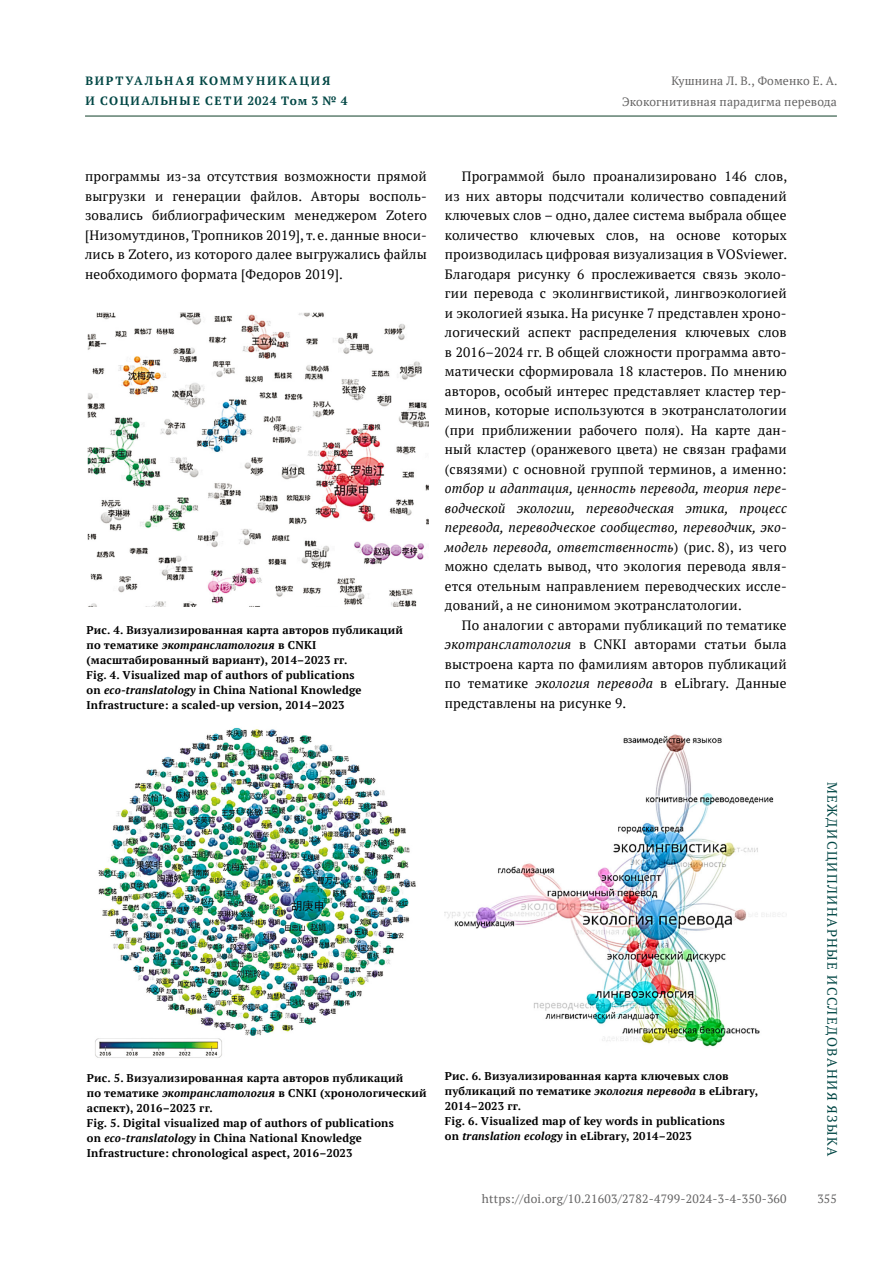
<style>
.page{position:relative;width:893px;height:1263px;background:#fff}
.page>*{position:absolute;margin:0;border:0;box-sizing:border-box;transform-origin:0 0}
.t1{font:13.5px/19.5px "PT Serif";letter-spacing:.015em;color:#000;text-align:justify}
.t2{font:italic 13.5px/19.5px "PT Serif";letter-spacing:.015em;color:#000;text-align:justify}
.t3{font:13.5px "PT Serif";letter-spacing:.11em;color:#004644}
.t4{font:12px/20.5px "PT Serif";letter-spacing:.01em;color:#646363;text-align:right}
.t5{font:700 12px/19.5px "PT Serif";letter-spacing:.15em;color:#004644}
.t6{font:700 11.25px/15px "PT Serif";letter-spacing:.015em;color:#000}
.s1{font-style:normal}
.s2{font-style:italic}
</style>
<div class="page">
<hr style="left:85px;top:116px;width:752px;height:1px;background:#0f3f28">
<img style="left:87px;top:313px;width:341px;height:293px">
<img style="left:95px;top:727px;width:321px;height:331px">
<img style="left:445px;top:734px;width:342px;height:313px">
<p class="t5" style="left:86px;top:71px;width:263px">ВИРТУАЛЬНАЯ КОММУНИКАЦИЯ<br>И СОЦИАЛЬНЫЕ СЕТИ 2024 Том 3 № 4</p>
<p class="t4" style="left:622px;top:70px;width:217px">Кушнина Л. В., Фоменко Е. А.<br>Экокогнитивная парадигма перевода</p>
<p class="t1" style="left:85px;top:166px;width:343px">программы из-за отсутствия возможности прямой выгрузки и генерации файлов. Авторы восполь&shy;зовались библиографическим менеджером Zotero [Низомутдинов, Тропников 2019], т.е. данные вноси&shy;лись в Zotero, из которого далее выгружались файлы необходимого формата [Федоров 2019].</p>
<p class="t1" style="left:445px;top:166px;width:344px;text-align:left;text-indent:17px">Программой было проанализировано 146 слов, из них авторы подсчитали количество совпадений ключевых слов – одно, далее система выбрала общее количество ключевых слов, на основе которых произ водилась цифровая визуализация в VOSviewer.<br>Благодаря рисунку 6 прослеживается связь эколо&shy;гии перевода с эколингвистикой, лингвоэкологией и экологией языка. На рисунке 7 представлен хроно&shy;логический аспект распределения ключевых слов в 2016–2024 гг. В общей сложности программа авто&shy;матически сформировала 18 кластеров. По мнению авторов, особый интерес представляет кластер тер&shy;минов, которые используются в экотранслатологии (при приближении рабочего поля). На карте дан&shy;ный кластер (оранжевого цвета) не связан графами (связями) с основной группой терминов, а именно:</p>
<p class="t2" style="left:445px;top:479px;width:344px">отбор и адаптация, ценность перевода, теория пере&shy;водческой экологии, переводческая этика, процесс перевода, переводческое сообщество, переводчик, эко&shy;модель перевода, ответственность<span class="s1">) (рис. 8), из чего можно сделать вывод, что экология перевода явля&shy;ется отельным направлением переводческих иссле&shy;дований, а не синонимом экотранслатологии.</span></p>
<p class="t1" style="left:445px;top:615px;width:343px;text-indent:17px">По аналогии с авторами публикаций по тематике <span class="s2">экотранслатология</span> в CNKI авторами статьи была выстроена карта по фамилиям авторов публикаций по тематике <span class="s2">экология перевода</span> в eLibrary. Данные представлены на рисунке 9.</p>
<p class="t6" style="left:87px;top:622px;width:318px">Рис. 4. Визуализированная карта авторов публикаций по тематике <span class="s2">экотранслатология</span> в CNKI (масштабированный вариант), 2014–2023 гг.<br>Fig. 4. Visualized map of authors of publications<br>on <span class="s2">eco-translatology</span> in China National Knowledge Infrastructure: a scaled-up version, 2014–2023</p>
<p class="t6" style="left:87px;top:1070px;width:341px">Рис. 5. Визуализированная карта авторов публикаций<br>по тематике <span class="s2">экотранслатология</span> в CNKI (хронологический аспект), 2016–2023 гг.<br>Fig. 5. Digital visualized map of authors of publications<br>on <span class="s2">eco-translatology</span> in China National Knowledge Infrastructure: chronological aspect, 2016–2023</p>
<p class="t6" style="left:445px;top:1068px;width:315px">Рис. 6. Визуализированная карта ключевых слов публикаций по тематике <span class="s2">экология перевода</span> в eLibrary, 2014–2023 гг.<br>Fig. 6. Visualized map of key words in publications<br>on <span class="s2">translation ecology</span> in eLibrary, 2014–2023</p>
<p class="t4" style="left:482px;top:1189px;width:306px">https://doi.org/10.21603/2782-4799-2024-3-4-350-360</p>
<p class="t3" style="left:841px;top:781px;width:376px;rotate:90deg">МЕЖДИСЦИПЛИНАРНЫЕ ИССЛЕДОВАНИЯ ЯЗЫКА</p>
<p class="t4" style="left:817px;top:1189px;width:21px">355</p>
</div>
